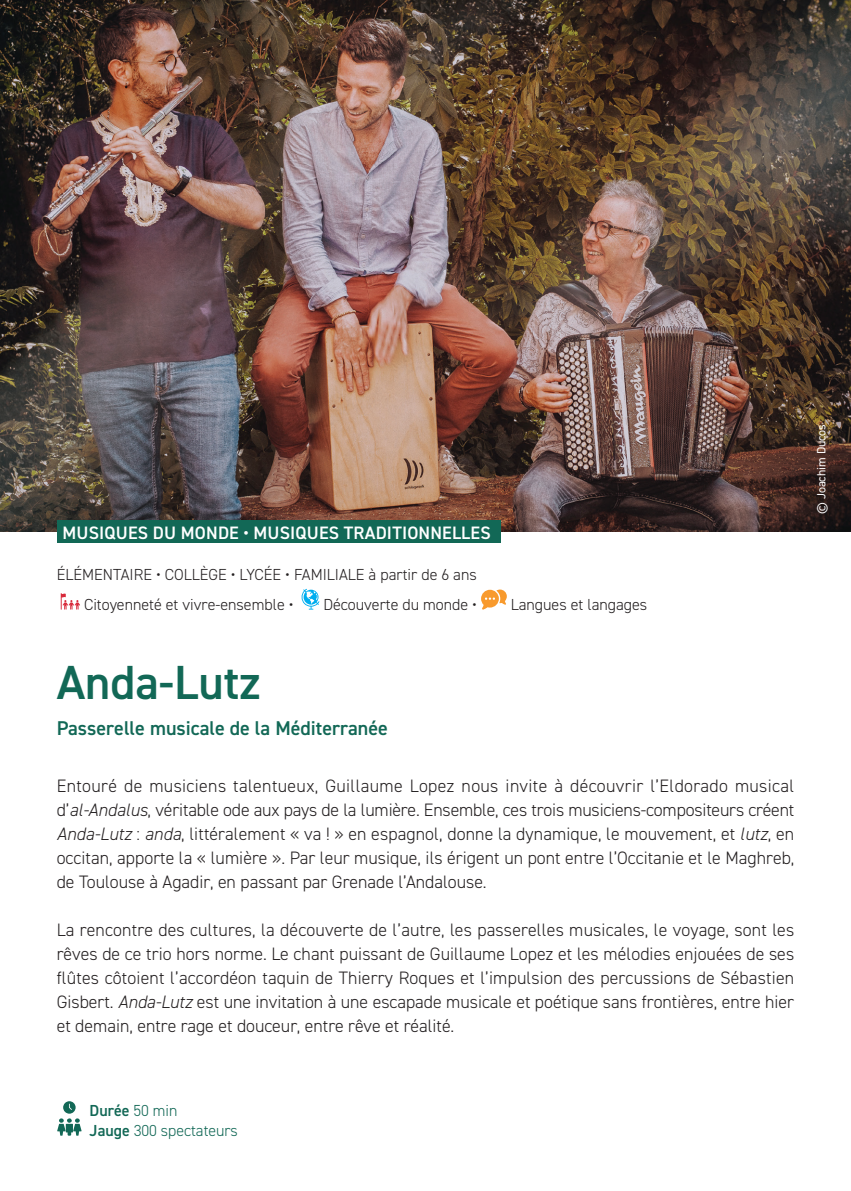
<style>
.page{position:relative;width:851px;height:1191px;background:#fff}
.page>*{position:absolute;margin:0;border:0;box-sizing:border-box;transform-origin:0 0}
.titre{font:600 48px "DIN2014";color:#126856}
.sous-titre{font:600 20px "DIN2014";color:#126856}
.courant{font:300 18px/24px "DIN2014";color:#231f20;text-align:justify}
.categories{font:600 18px "DIN2014";letter-spacing:.01em;color:#fff}
._22-classes-thématiques{font:300 16px "DIN2014";color:#231f20}
.classes{font:300 16px "DIN2014";color:#231f20}
._22-conditions_techniques{font:300 16px "DIN2014";color:#126856}
._22-conditions_techniques-2{font:600 16px "DIN2014";color:#126856}
.partenariat{font:12px "DIN2014";color:#fff}
.s1{font-style:italic}
.s2{font-weight:300}
.s3{font-weight:600}
</style>
<div class="page">
<img style="left:0;top:0;width:850px;height:532px">
<div style="left:57px;top:520px;width:443px;height:23px;background:#126856"></div>
<svg style="left:61px;top:593px;width:19px;height:16px"></svg>
<svg style="left:301px;top:589px;width:18px;height:20px"></svg>
<svg style="left:481px;top:589px;width:25px;height:21px"></svg>
<svg style="left:57px;top:1101px;width:25px;height:34px"></svg>
<p class="categories" style="left:62px;top:520px;width:429px">MUSIQUES DU MONDE • MUSIQUES TRADITIONNELLES</p>
<p class="classes" style="left:57px;top:564px;width:421px">ÉLÉMENTAIRE • COLLÈGE • LYCÉE • FAMILIALE à partir de 6 ans</p>
<p class="_22-classes-thématiques" style="left:84px;top:594px;width:211px">Citoyenneté et vivre-ensemble •</p>
<p class="_22-classes-thématiques" style="left:323px;top:594px;width:155px">Découverte du monde •</p>
<p class="_22-classes-thématiques" style="left:510px;top:594px;width:138px">Langues et langages</p>
<p class="titre" style="left:57px;top:650px;width:205px">Anda-Lutz</p>
<p class="sous-titre" style="left:57px;top:714px;width:332px">Passerelle musicale de la Méditerranée</p>
<p class="courant" style="left:57px;top:774px;width:739px">Entouré de musiciens talentueux, Guillaume Lopez nous invite à découvrir l’Eldorado musical d’<span class="s1">al-Andalus</span>, véritable ode aux pays de la lumière. Ensemble, ces trois musiciens-compositeurs créent <span class="s1">Anda-Lutz</span> : <span class="s1">anda</span>, littéralement « va ! » en espagnol, donne la dynamique, le mouvement, et <span class="s1">lutz</span>, en occitan, apporte la « lumière ». Par leur musique, ils érigent un pont entre l’Occitanie et le Maghreb, de Toulouse à Agadir, en passant par Grenade l’Andalouse.</p>
<p class="courant" style="left:57px;top:918px;width:739px">La rencontre des cultures, la découverte de l’autre, les passerelles musicales, le voyage, sont les rêves de ce trio hors norme. Le chant puissant de Guillaume Lopez et les mélodies enjouées de ses flûtes côtoient l’accordéon taquin de Thierry Roques et l’impulsion des percussions de Sébastien Gisbert. <span class="s1">Anda-Lutz</span> est une invitation à une escapade musicale et poétique sans frontières, entre hier et demain, entre rage et douceur, entre rêve et réalité.</p>
<p class="partenariat" style="left:813px;top:514px;width:92px;rotate:-90deg">© Joachim Ducos</p>
<p class="_22-conditions_techniques-2" style="left:90px;top:1100px;width:89px">Durée <span class="s2">50 min</span></p>
<p class="_22-conditions_techniques" style="left:90px;top:1120px;width:150px"><span class="s3">Jauge</span> 300 spectateurs</p>
</div>
